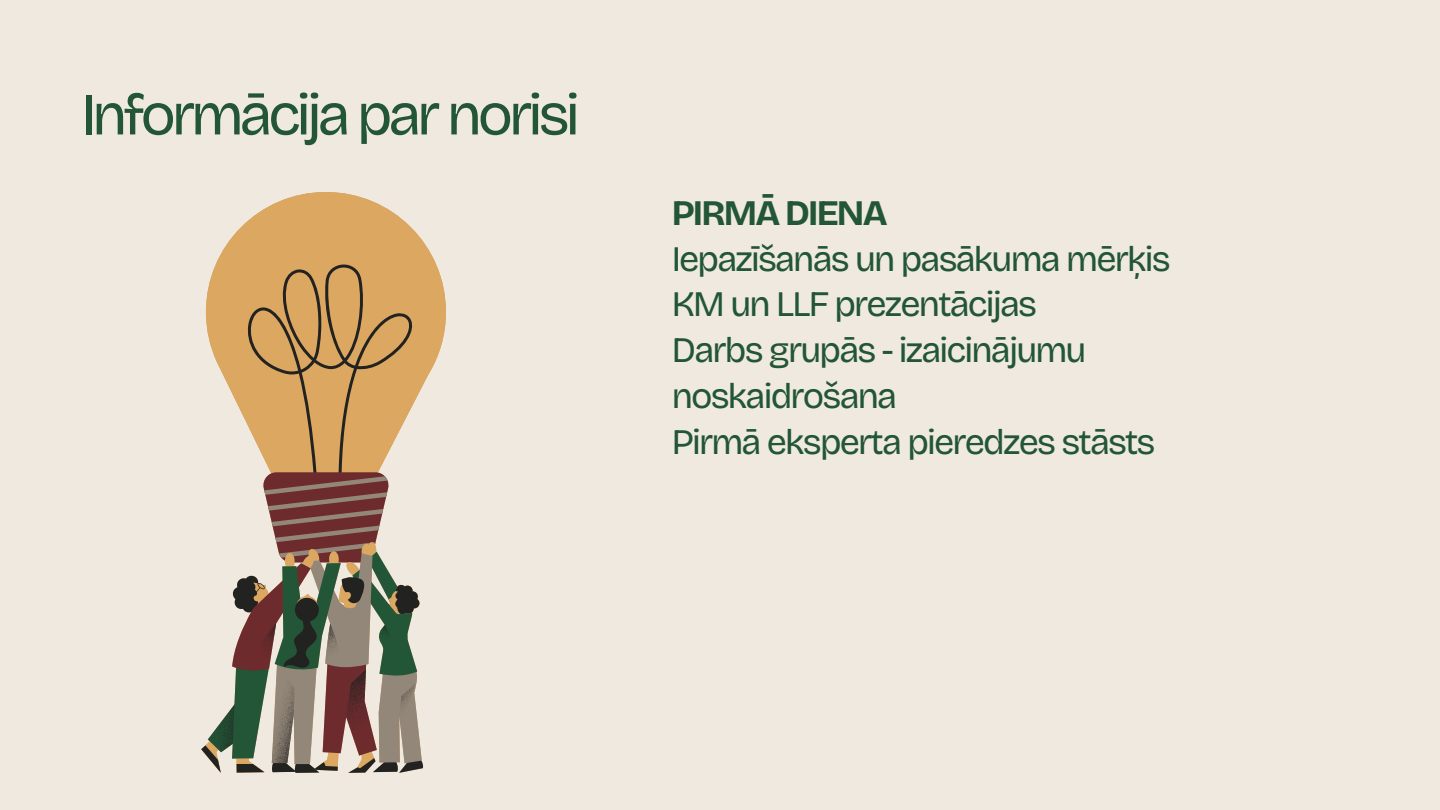
<style>
.page{position:relative;width:1440px;height:810px;background:#f0e9e0}
.page>*{position:absolute;margin:0;border:0;box-sizing:border-box;transform-origin:0 0}
.t1{font:59.2px "Bricolage Grotesque";letter-spacing:-.07em;color:#225637}
.t2{font:36px/45.8px "Bricolage Grotesque";letter-spacing:-.05em;color:#225637}
.t3{font:700 36px "Bricolage Grotesque";letter-spacing:-.05em;color:#225637}
</style>
<div class="page">
<svg style="left:216px;top:192px;width:230px;height:191px;fill:#dba761"></svg>
<svg style="left:201px;top:264px;width:223px;height:509px"></svg>
<h1 class="t1" style="left:81px;top:79px;width:501px">Informācija par norisi</h1>
<p class="t3" style="left:672px;top:191px;width:218px">PIRMĀ DIENA</p>
<p class="t2" style="left:672px;top:236px;width:500px">Iepazīšanās un pasākuma mērķis</p>
<p class="t2" style="left:672px;top:282px;width:367px">KM un LLF prezentācijas</p>
<p class="t2" style="left:672px;top:327px;width:416px">Darbs grupās - izaicinājumu noskaidrošana</p>
<p class="t2" style="left:672px;top:419px;width:485px">Pirmā eksperta pieredzes stāsts</p>
</div>
